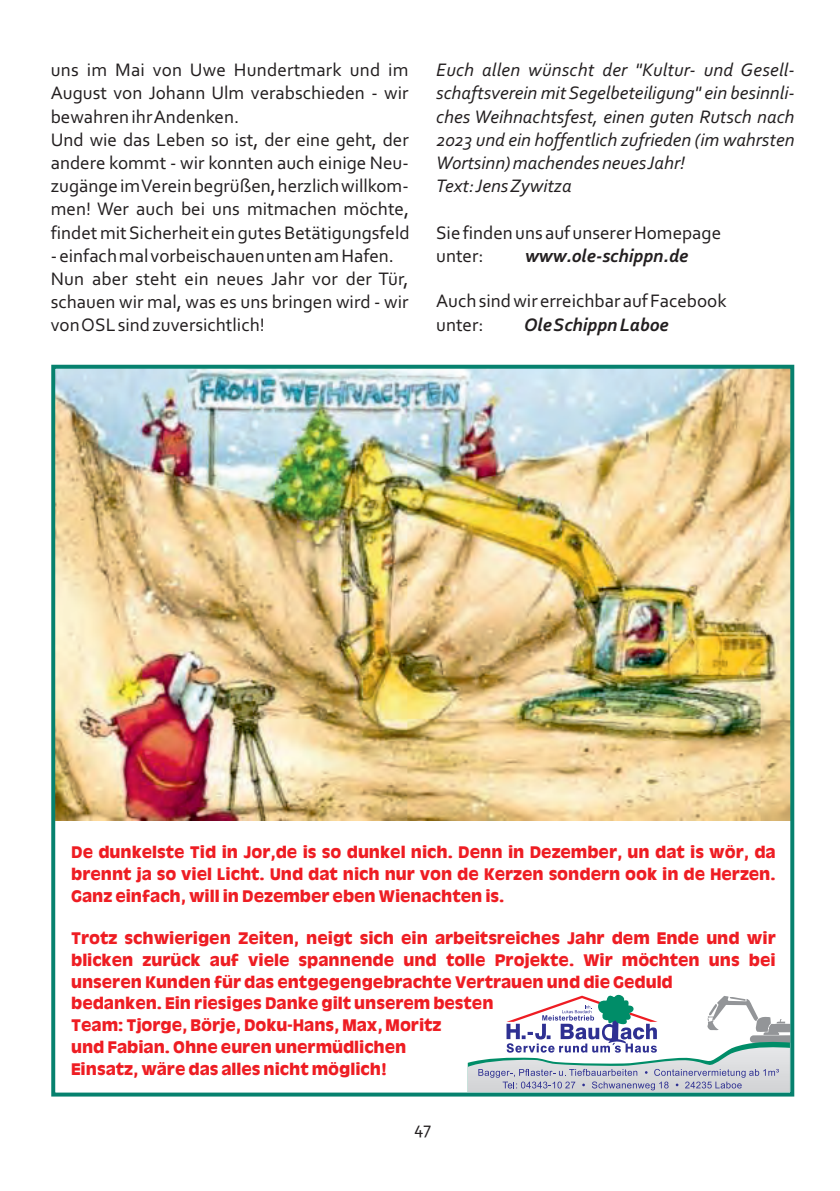
<style>
.page{position:relative;width:840px;height:1191px;background:#fff}
.page>*{position:absolute;margin:0;border:0;box-sizing:border-box;transform-origin:0 0}
.t1{font:19px/23.2px "Corbel";color:#231f20}
.t2{font:italic 19px/23.2px "Corbel";color:#231f20}
.t3{font:italic 700 19px "Corbel";color:#231f20}
.t4{font:18px "Corbel";color:#231f20}
.t5{font:700 15.6px/21.8px "Antique Olive";color:#ee1d23;text-align:justify}
</style>
<div class="page">
<img style="left:56px;top:370px;width:732px;height:451px">
<svg style="left:467px;top:994px;width:321px;height:97px"></svg>
<div style="left:51px;top:365px;width:742px;height:731px;border:4px solid #06816e"></div>
<p class="t1" style="left:51px;top:60px;width:360px">uns im Mai von Uwe Hundertmark und im August von Johann Ulm verabschieden - wir bewahren ihr Andenken.<br>Und wie das Leben so ist, der eine geht, der andere kommt - wir konnten auch einige Neu&shy;zugänge im Verein begrüßen, herzlich willkom&shy;men! Wer auch bei uns mitmachen möchte, findet mit Sicherheit ein gutes Betätigungsfeld</p>
<p class="t1" style="left:51px;top:245px;width:359px">- einfach mal vorbeischauen unten am Hafen.<br>Nun aber steht ein neues Jahr vor der Tür, schauen wir mal, was es uns bringen wird - wir von OSL sind zuversichtlich!</p>
<p class="t2" style="left:436px;top:60px;width:360px">Euch allen wünscht der "Kultur- und Gesell&shy;schaftsverein mit Segelbeteiligung" ein besinnli&shy;ches Weihnachtsfest, einen guten Rutsch nach 2023 und ein hoffentlich zufrieden (im wahrsten Wortsinn) machendes neues Jahr!<br>Text: Jens Zywitza</p>
<p class="t1" style="left:436px;top:222px;width:286px">Sie finden uns auf unserer Homepage unter:</p>
<p class="t3" style="left:524px;top:248px;width:165px">www.ole-schippn.de</p>
<p class="t1" style="left:436px;top:291px;width:292px">Auch sind wir erreichbar auf Facebook unter:</p>
<p class="t3" style="left:524px;top:316px;width:146px">Ole Schippn Laboe</p>
<p class="t5" style="left:71px;top:842px;width:705px">De dunkelste Tid in Jor,de is so dunkel nich. Denn in Dezember, un dat is wör, da brennt ja so viel Licht. Und dat nich nur von de Kerzen sondern ook in de Herzen.<br>Ganz einfach, will in Dezember eben Wienachten is.</p>
<p class="t5" style="left:71px;top:928px;width:705px;text-align:left">Trotz schwierigen Zeiten, neigt sich ein arbeitsreiches Jahr dem Ende und wir blicken zurück auf viele spannende und tolle Projekte. Wir möchten uns bei unseren Kunden für das entgegengebrachte Vertrauen und die Geduld<br>bedanken. Ein riesiges Danke gilt unserem besten<br>Team: Tjorge, Börje, Doku-Hans, Max, Moritz<br>und Fabian. Ohne euren unermüdlichen<br>Einsatz, wäre das alles nicht möglich!</p>
<p class="t4" style="left:414px;top:1121px;width:19px">47</p>
</div>
